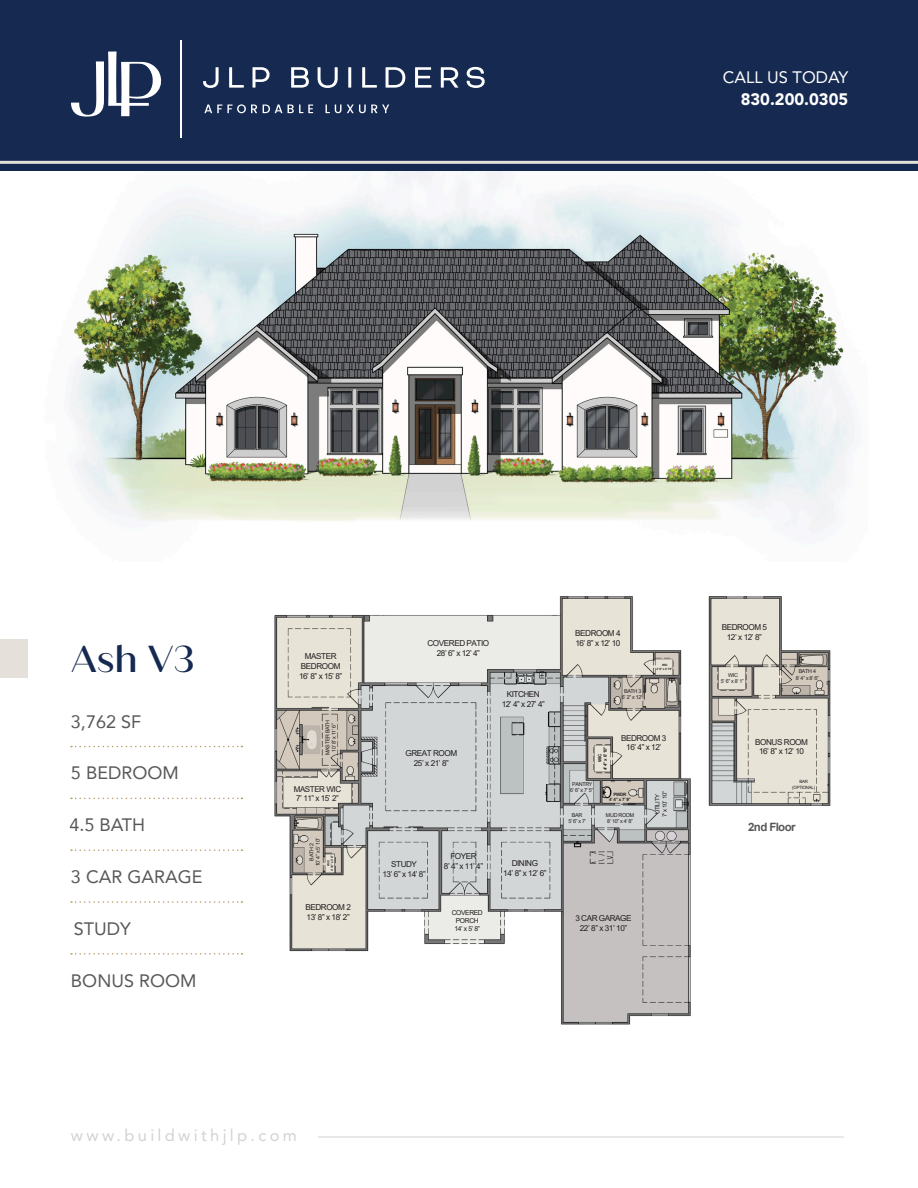
<style>
.page{position:relative;width:918px;height:1188px;background:#fff}
.page>*{position:absolute;margin:0;border:0;box-sizing:border-box;transform-origin:0 0}
.t1{font:500 37.5px "Quiche Sans";color:#162a51}
.t2{font:18px "Avenir";color:#58585a}
.t3{font:16.5px "Avenir LT Std";letter-spacing:.2em;color:#d0d2d4}
.t4{font:900 16.5px "Avenir LT Std";color:#fff}
.t5{font:16.5px "Avenir LT Std";color:#fff}
.t6{font:700 11.55px "Arial";letter-spacing:-.055em;color:#58585a}
.t7{font:8.1px/9.8px "Arial";letter-spacing:-.055em;color:#231e20;text-align:center}
.t8{font:6.75px/8.1px "Arial";letter-spacing:-.055em;color:#231e20;text-align:center}
.t9{font:6px/7.2px "Arial";letter-spacing:-.055em;color:#231e20;text-align:center}
.t10{font:5.4px/6.4px "Arial";letter-spacing:-.055em;color:#231e20;text-align:center}
.t11{font:700 4.5px/5.4px "Arial";letter-spacing:-.055em;color:#231e20;text-align:center}
.t12{font:4.35px/5.2px "Arial";letter-spacing:-.055em;color:#231e20;text-align:center}
.t13{font:700 3px/3.6px "Arial";letter-spacing:-.055em;color:#231e20;text-align:center}
</style>
<div class="page">
<img style="left:68px;top:171px;width:788px;height:364px">
<svg style="left:71px;top:746px;width:171px;height:1px"></svg>
<svg style="left:71px;top:798px;width:171px;height:1px"></svg>
<svg style="left:71px;top:849px;width:171px;height:2px"></svg>
<svg style="left:71px;top:901px;width:171px;height:2px"></svg>
<img style="left:255px;top:507px;width:456px;height:630px">
<div style="left:0;top:640px;width:28px;height:38px;background:#e5e0d9"></div>
<hr style="left:318px;top:1137px;width:526px;height:1px;background:#d0d2d4">
<div style="left:0;top:0;width:918px;height:171px;background:#162a51"></div>
<hr style="left:0;top:161px;width:918px;height:3px;background:#e5e0d9">
<svg style="left:71px;top:51px;width:91px;height:66px"></svg>
<svg style="left:203px;top:67px;width:16px;height:21px"></svg>
<svg style="left:229px;top:67px;width:15px;height:21px"></svg>
<svg style="left:253px;top:67px;width:17px;height:21px"></svg>
<svg style="left:291px;top:67px;width:18px;height:21px"></svg>
<svg style="left:318px;top:67px;width:20px;height:21px"></svg>
<hr style="left:348px;top:67px;width:3px;height:21px;background:#fff">
<svg style="left:362px;top:67px;width:15px;height:21px"></svg>
<svg style="left:386px;top:67px;width:19px;height:21px"></svg>
<svg style="left:415px;top:67px;width:16px;height:21px"></svg>
<svg style="left:441px;top:67px;width:17px;height:21px"></svg>
<svg style="left:467px;top:67px;width:18px;height:21px"></svg>
<svg style="left:204px;top:104px;width:53px;height:9px"></svg>
<svg style="left:263px;top:105px;width:19px;height:8px"></svg>
<svg style="left:288px;top:105px;width:25px;height:8px"></svg>
<svg style="left:326px;top:105px;width:15px;height:8px"></svg>
<svg style="left:347px;top:105px;width:42px;height:8px"></svg>
<hr style="left:180px;top:40px;width:1px;height:97px;background:#fff">
<img style="left:681px;top:564px;width:150px;height:275px">
<svg style="left:71px;top:953px;width:171px;height:2px"></svg>
<h3 class="t5" style="left:723px;top:68px;width:127px">CALL US TODAY</h3>
<h3 class="t4" style="left:741px;top:90px;width:109px">830.200.0305</h3>
<h1 class="t1" style="left:71px;top:636px;width:125px">Ash V3</h1>
<h2 class="t2" style="left:71px;top:707px;width:72px">3,762 SF</h2>
<h2 class="t2" style="left:71px;top:759px;width:109px">5 BEDROOM</h2>
<h2 class="t2" style="left:70px;top:810px;width:77px">4.5 BATH</h2>
<h2 class="t2" style="left:71px;top:862px;width:133px">3 CAR GARAGE</h2>
<h2 class="t2" style="left:74px;top:914px;width:59px">STUDY</h2>
<h2 class="t2" style="left:71px;top:966px;width:127px">BONUS ROOM</h2>
<p class="t7" style="left:305px;top:651px;width:33px">MASTER</p>
<p class="t7" style="left:299px;top:661px;width:45px;text-align:left">BEDROOM<br>16’ 8” x 15’ 8”</p>
<p class="t10" style="left:324px;top:755px;width:37px;rotate:-90deg">MASTER BATH<br>10’ 8” x 11’ 6”</p>
<p class="t7" style="left:428px;top:638px;width:63px">COVERED PATIO</p>
<p class="t7" style="left:437px;top:648px;width:45px">28’ 6” x 12’ 4”</p>
<p class="t7" style="left:502px;top:690px;width:45px">KITCHEN<br>12’ 4” x 27’ 4”</p>
<p class="t7" style="left:406px;top:749px;width:53px">GREAT ROOM<br>25’ x 21’ 8”</p>
<p class="t7" style="left:575px;top:628px;width:47px;text-align:left">BEDROOM 4<br>16’ 8” x 12’ 10</p>
<p class="t10" style="left:622px;top:688px;width:22px">BATH 3<br>6’ 2” x 12’</p>
<p class="t13" style="left:657px;top:664px;width:17px">WIC<br>4’ 6” x 4’ 10”</p>
<p class="t11" style="left:597px;top:770px;width:25px;rotate:-90deg">WIC<br>4’ 4” x 6’ 10”</p>
<p class="t7" style="left:621px;top:733px;width:47px">BEDROOM 3<br>16’ 4” x 12’</p>
<p class="t10" style="left:570px;top:780px;width:25px">PANTRY<br>6’ 6” x 7’ 5”</p>
<p class="t7" style="left:294px;top:784px;width:49px">MASTER WIC<br>7’ 11” x 15’ 2”</p>
<p class="t11" style="left:609px;top:791px;width:23px">PWDR<br>4’ 4” x 7’ 9”</p>
<p class="t10" style="left:606px;top:812px;width:30px;text-align:left">MUD ROOM<br>8’ 10” x 4’ 8”</p>
<p class="t10" style="left:568px;top:812px;width:19px">BAR<br>5’ 6” x 7’</p>
<p class="t10" style="left:308px;top:866px;width:30px;rotate:-90deg">BATH 2<br>10’ 4” x 5’ 10”</p>
<p class="t13" style="left:327px;top:871px;width:17px;rotate:-90deg">WIC<br>4’ 10” x 3’ 6”</p>
<p class="t7" style="left:305px;top:902px;width:47px;text-align:left">BEDROOM 2<br>13’ 8” x 18’ 2”</p>
<p class="t7" style="left:383px;top:860px;width:45px">STUDY<br>13’ 6” x 14’ 8”</p>
<p class="t7" style="left:444px;top:851px;width:41px">FOYER<br>8’ 4” x 11’ 4”</p>
<p class="t8" style="left:452px;top:908px;width:33px">COVERED<br>PORCH<br>14’ x 5’ 8”</p>
<p class="t7" style="left:503px;top:858px;width:45px">DINING<br>14’ 8” x 12’ 6”</p>
<p class="t7" style="left:575px;top:914px;width:58px">3 CAR GARAGE<br>22’ 8” x 31’ 10”</p>
<p class="t9" style="left:654px;top:817px;width:27px;rotate:-90deg">UTILITY<br>7’ x 10’ 10”</p>
<p class="t7" style="left:722px;top:622px;width:47px">BEDROOM 5<br>12’ x 12’ 8”</p>
<p class="t10" style="left:721px;top:672px;width:25px">WIC<br>5’ 6” x 8’ 1”</p>
<p class="t10" style="left:796px;top:668px;width:25px">BATH 4<br>8’ 4” x 8’ 6”</p>
<p class="t7" style="left:755px;top:737px;width:54px">BONUS ROOM<br>16’ 8” x 12’ 10</p>
<p class="t12" style="left:792px;top:779px;width:24px">BAR (OPTIONAL)</p>
<h3 class="t6" style="left:748px;top:819px;width:49px">2nd Floor</h3>
<h3 class="t3" style="left:71px;top:1126px;width:227px">www.buildwithjlp.com</h3>
</div>
